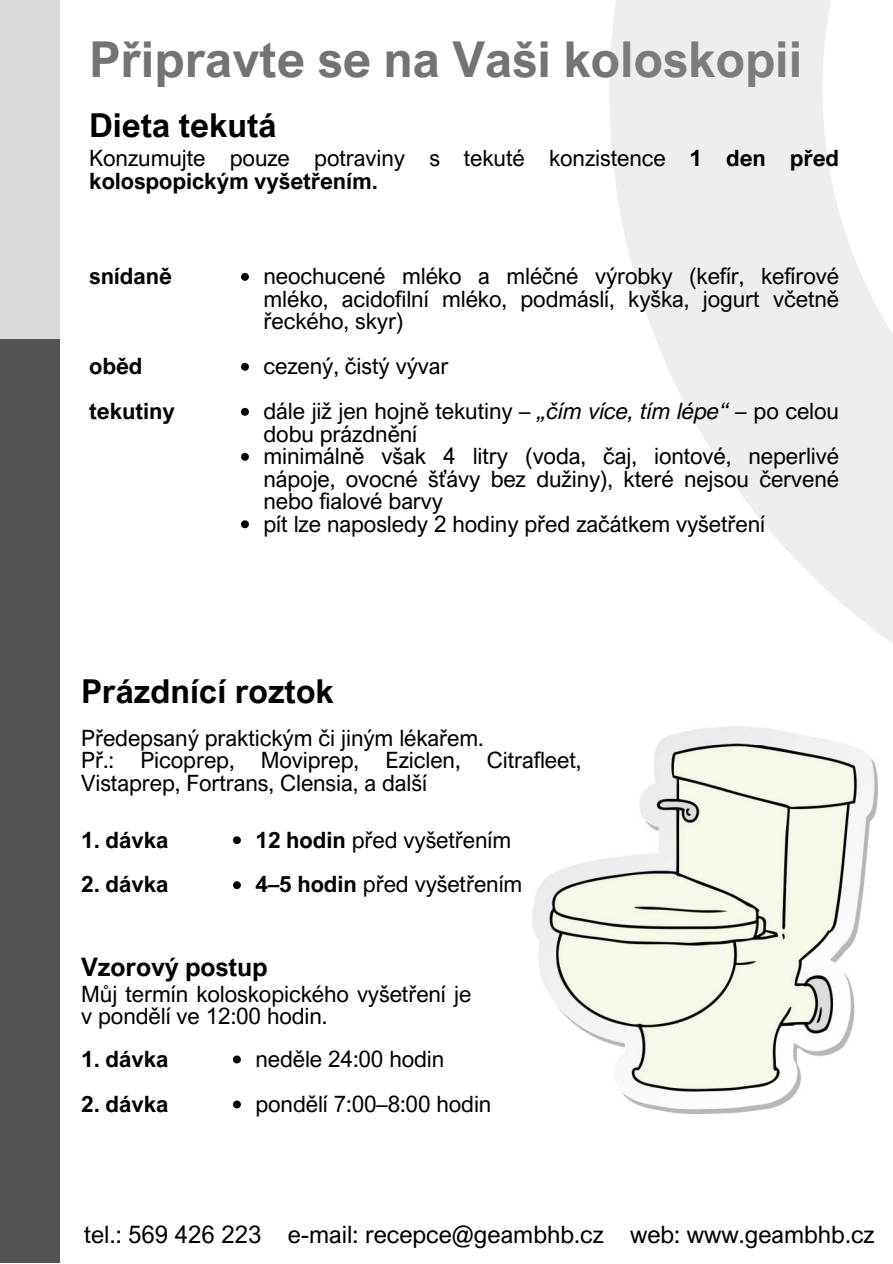
<style>
.page{position:relative;width:893px;height:1264px;background:#fff}
.page>*{position:absolute;margin:0;border:0;box-sizing:border-box;transform-origin:0 0}
.t1{font:700 49.5px "Arial Nova";color:#737373}
.t2{font:700 33px "Arial Nova";color:#000}
.t3{font:700 25.5px "Arial Nova";letter-spacing:-.005em;color:#000}
.t4{font:24px "Arial Nova";color:#000}
.t5{font:22.5px/22.5px "Arial Nova";letter-spacing:-.005em;color:#000}
.t6{font:700 22.5px "Arial Nova";letter-spacing:-.005em;color:#000}
.s1{font-weight:700}
.s2{font-style:italic}
</style>
<div class="page">
<div style="left:0;top:0;width:60px;height:361px;background:#d9d9d9"></div>
<div style="left:0;top:339px;width:60px;height:923px;background:#545454"></div>
<svg style="left:609px;top:0;width:283px;height:806px;fill:#eee"></svg>
<img style="left:532px;top:727px;width:345px;height:386px">
<svg style="left:241px;top:273px;width:8px;height:8px"></svg>
<svg style="left:241px;top:363px;width:8px;height:8px"></svg>
<svg style="left:241px;top:408px;width:8px;height:8px"></svg>
<svg style="left:241px;top:453px;width:8px;height:8px"></svg>
<svg style="left:241px;top:520px;width:8px;height:8px"></svg>
<svg style="left:233px;top:836px;width:8px;height:8px"></svg>
<svg style="left:233px;top:881px;width:8px;height:8px"></svg>
<svg style="left:233px;top:1055px;width:8px;height:8px"></svg>
<svg style="left:233px;top:1100px;width:8px;height:8px"></svg>
<p class="t1" style="left:89px;top:29px;width:714px">Připravte se na Vaši koloskopii</p>
<p class="t2" style="left:89px;top:104px;width:189px">Dieta tekutá</p>
<p class="t5" style="left:89px;top:146px;width:751px">Konzumujte pouze potraviny s tekuté konzistence <span class="s1">1 den před kolospopickým vyšetřením.</span></p>
<p class="t6" style="left:89px;top:262px;width:84px">snídaně</p>
<p class="t6" style="left:89px;top:352px;width:55px">oběd</p>
<p class="t6" style="left:89px;top:397px;width:87px">tekutiny</p>
<p class="t5" style="left:263px;top:264px;width:577px;text-align:justify">neochucené mléko a mléčné výrobky (kefír, kefírové mléko, acidofilní mléko, podmáslí, kyška, jogurt včetně řeckého, skyr)</p>
<p class="t5" style="left:263px;top:354px;width:186px">cezený, čistý vývar</p>
<p class="t5" style="left:263px;top:399px;width:577px">dále již jen hojně tekutiny – <span class="s2">„čím více, tím lépe“ –</span> po celou dobu prázdnění</p>
<p class="t5" style="left:263px;top:444px;width:577px;text-align:justify">minimálně však 4 litry (voda, čaj, iontové, neperlivé nápoje, ovocné šťávy bez dužiny), které nejsou červené nebo fialové barvy</p>
<p class="t5" style="left:263px;top:512px;width:503px">pít lze naposledy 2 hodiny před začátkem vyšetření</p>
<p class="t2" style="left:81px;top:670px;width:254px">Prázdnící roztok</p>
<p class="t5" style="left:81px;top:726px;width:404px">Předepsaný praktickým či jiným lékařem.</p>
<p class="t5" style="left:81px;top:748px;width:501px">Př.: Picoprep, Moviprep, Eziclen, Citrafleet,<br>Vistaprep, Fortrans, Clensia, a další</p>
<p class="t6" style="left:81px;top:825px;width:89px">1. dávka</p>
<p class="t6" style="left:81px;top:870px;width:89px">2. dávka</p>
<p class="t5" style="left:255px;top:827px;width:257px"><span class="s1">12 hodin</span> před vyšetřením</p>
<p class="t5" style="left:255px;top:872px;width:268px"><span class="s1">4–5 hodin</span> před vyšetřením</p>
<p class="t3" style="left:81px;top:951px;width:188px">Vzorový postup</p>
<p class="t5" style="left:81px;top:981px;width:391px">Můj termín koloskopického vyšetření je v pondělí ve 12:00 hodin.</p>
<p class="t6" style="left:81px;top:1044px;width:89px">1. dávka</p>
<p class="t6" style="left:81px;top:1089px;width:89px">2. dávka</p>
<p class="t5" style="left:255px;top:1047px;width:190px">neděle 24:00 hodin</p>
<p class="t5" style="left:255px;top:1091px;width:237px">pondělí 7:00–8:00 hodin</p>
<p class="t4" style="left:84px;top:1219px;width:791px">tel.: 569 426 223 e-mail: recepce@geambhb.cz web: www.geambhb.cz</p>
</div>
